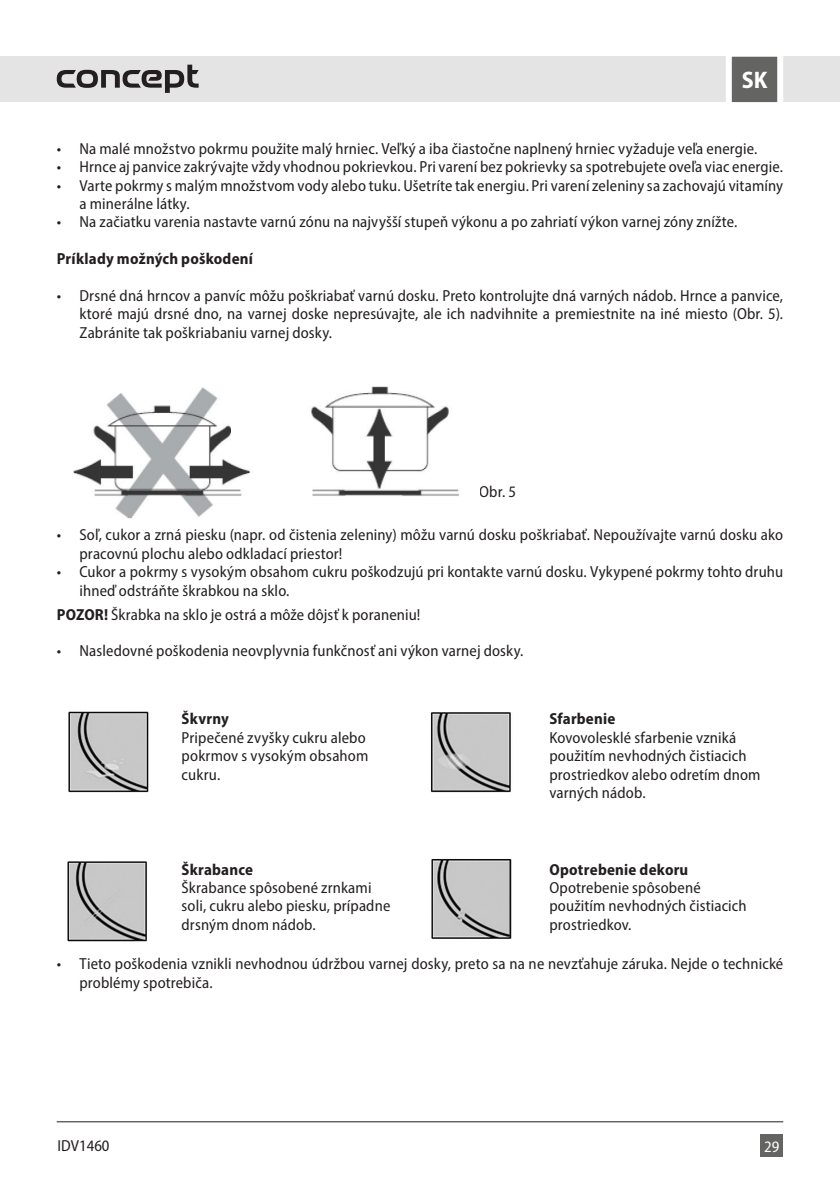
<style>
.page{position:relative;width:840px;height:1191px;background:#fff}
.page>*{position:absolute;margin:0;border:0;box-sizing:border-box;transform-origin:0 0}
.t1{font:700 semi-condensed 24px "Myriad Pro";color:#fff}
.t2{font:semi-condensed 16px/18.4px "Myriad Pro";letter-spacing:.01em;color:#231f20}
.t3{font:700 semi-condensed 16px "Myriad Pro";letter-spacing:.015em;color:#231f20}
.t4{font:semi-condensed 16px "Myriad Pro";color:#fff}
.s1{font-weight:700}
</style>
<div class="page">
<div style="left:0;top:57px;width:839px;height:45px;background:#e4e4e4"></div>
<div style="left:760px;top:1134px;width:22px;height:23px;background:#646463"></div>
<svg style="left:722px;top:56px;width:63px;height:47px;background:#909090"></svg>
<hr style="left:57px;top:1121px;width:725px;height:1px;background:#231f20">
<svg style="left:57px;top:65px;width:141px;height:28px"></svg>
<img style="left:67px;top:711px;width:445px;height:231px">
<img style="left:73px;top:386px;width:386px;height:133px">
<h1 class="t1" style="left:741px;top:65px;width:27px">SK</h1>
<p class="t2" style="left:57px;top:139px;width:701px">• Na malé množstvo pokrmu použite malý hrniec. Veľký a iba čiastočne naplnený hrniec vyžaduje veľa energie.</p>
<p class="t2" style="left:57px;top:157px;width:727px">• Hrnce aj panvice zakrývajte vždy vhodnou pokrievkou. Pri varení bez pokrievky sa spotrebujete oveľa viac energie.</p>
<p class="t2" style="left:79px;top:176px;width:704px;text-indent:-23px">• Varte pokrmy s malým množstvom vody alebo tuku. Ušetríte tak energiu. Pri varení zeleniny sa zachovajú vitamíny a minerálne látky.</p>
<p class="t2" style="left:57px;top:213px;width:681px">• Na začiatku varenia nastavte varnú zónu na najvyšší stupeň výkonu a po zahriatí výkon varnej zóny znížte.</p>
<p class="t3" style="left:57px;top:248px;width:198px">Príklady možných poškodení</p>
<p class="t2" style="left:79px;top:286px;width:704px;text-align:justify;text-indent:-23px">• Drsné dná hrncov a panvíc môžu poškriabať varnú dosku. Preto kontrolujte dná varných nádob. Hrnce a panvice, ktoré majú drsné dno, na varnej doske nepresúvajte, ale ich nadvihnite a premiestnite na iné miesto (Obr. 5).<br>Zabránite tak poškriabaniu varnej dosky.</p>
<p class="t2" style="left:479px;top:483px;width:38px">Obr. 5</p>
<p class="t2" style="left:79px;top:525px;width:704px;text-indent:-23px">• Soľ, cukor a zrná piesku (napr. od čistenia zeleniny) môžu varnú dosku poškriabať. Nepoužívajte varnú dosku ako pracovnú plochu alebo odkladací priestor!</p>
<p class="t2" style="left:79px;top:562px;width:704px;text-indent:-23px">• Cukor a pokrmy s vysokým obsahom cukru poškodzujú pri kontakte varnú dosku. Vykypené pokrmy tohto druhu ihneď odstráňte škrabkou na sklo.</p>
<p class="t2" style="left:57px;top:605px;width:365px"><span class="s1">POZOR!</span> Škrabka na sklo je ostrá a môže dôjsť k poraneniu!</p>
<p class="t2" style="left:57px;top:641px;width:468px">• Nasledovné poškodenia neovplyvnia funkčnosť ani výkon varnej dosky.</p>
<p class="t3" style="left:181px;top:708px;width:49px">Škvrny</p>
<p class="t2" style="left:181px;top:728px;width:188px">Pripečené zvyšky cukru alebo pokrmov s vysokým obsahom cukru.</p>
<p class="t3" style="left:181px;top:859px;width:73px">Škrabance</p>
<p class="t2" style="left:181px;top:878px;width:210px">Škrabance spôsobené zrnkami soli, cukru alebo piesku, prípadne drsným dnom nádob.</p>
<p class="t3" style="left:549px;top:708px;width:67px">Sfarbenie</p>
<p class="t2" style="left:549px;top:728px;width:212px">Kovovolesklé sfarbenie vzniká použitím nevhodných čistiacich prostriedkov alebo odretím dnom varných nádob.</p>
<p class="t3" style="left:549px;top:859px;width:140px">Opotrebenie dekoru</p>
<p class="t2" style="left:549px;top:878px;width:199px">Opotrebenie spôsobené použitím nevhodných čistiacich prostriedkov.</p>
<p class="t2" style="left:79px;top:954px;width:705px;text-indent:-23px">• Tieto poškodenia vznikli nevhodnou údržbou varnej dosky, preto sa na ne nevzťahuje záruka. Nejde o technické problémy spotrebiča.</p>
<p class="t2" style="left:58px;top:1135px;width:53px">IDV1460</p>
<p class="t4" style="left:763px;top:1136px;width:17px">29</p>
</div>
